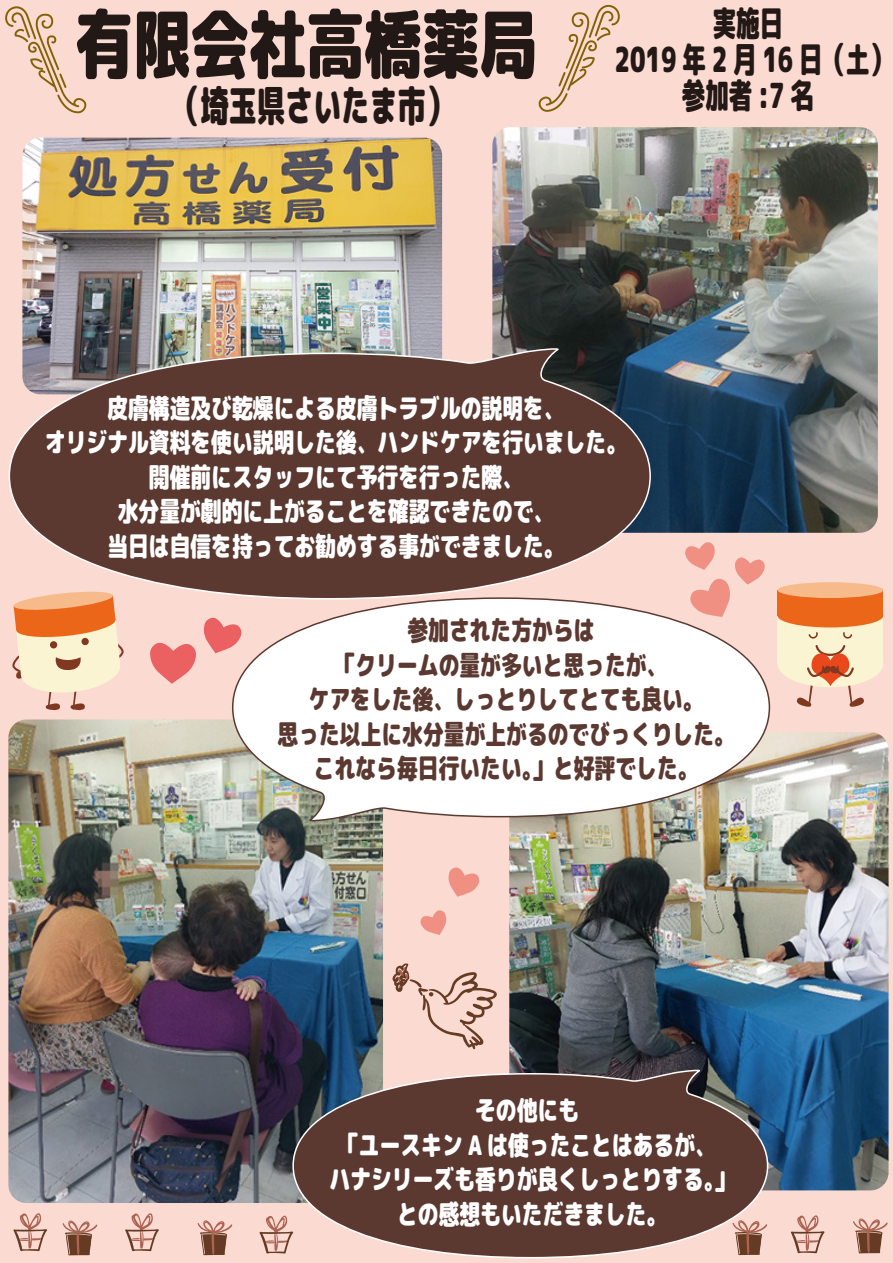
<style>
.page{position:relative;width:893px;height:1263px;background:#fadad1}
.page>*{position:absolute;margin:0;border:0;box-sizing:border-box;transform-origin:0 0}
.t1{font:75px "rounded mplus 1 c black";color:#221815;scale:.77 1}
.t2{font:42px "rounded mplus 1 c black";color:#221815;scale:.67 1}
.t3{font:34.5px/36px "rounded mplus 1 c black";color:#221815;text-align:center;scale:.68 1}
.t4{font:27px/34.5px "rounded mplus 1 c black";color:#fff;text-align:center;scale:.77 1}
.t5{font:27px/34.5px "rounded mplus 1 c black";color:#5b3931;text-align:center;scale:.77 1}
</style>
<div class="page">
<svg style="left:5px;top:6px;width:81px;height:107px"></svg>
<svg style="left:539px;top:5px;width:81px;height:107px"></svg>
<div style="left:778px;top:640px;width:105px;height:47px;background:#faf4d3;border-radius:50%"></div>
<div style="left:778px;top:616px;width:105px;height:48px;background:#faf4d3"></div>
<svg style="left:808px;top:632px;width:10px;height:6px"></svg>
<svg style="left:843px;top:632px;width:9px;height:6px"></svg>
<div style="left:778px;top:604px;width:105px;height:23px;background:#ec661a;border-radius:50%"></div>
<div style="left:778px;top:590px;width:105px;height:26px;background:#ec661a"></div>
<div style="left:778px;top:582px;width:105px;height:16px;background:#f7ba8a;border-radius:50%"></div>
<svg style="left:796px;top:645px;width:69px;height:62px"></svg>
<svg style="left:204px;top:617px;width:27px;height:36px"></svg>
<svg style="left:150px;top:642px;width:46px;height:42px"></svg>
<svg style="left:392px;top:963px;width:105px;height:86px"></svg>
<svg style="left:62px;top:1220px;width:35px;height:35px"></svg>
<svg style="left:449px;top:867px;width:30px;height:30px"></svg>
<svg style="left:420px;top:910px;width:26px;height:25px"></svg>
<svg style="left:12px;top:600px;width:112px;height:110px"></svg>
<svg style="left:685px;top:542px;width:80px;height:55px"></svg>
<svg style="left:13px;top:1213px;width:34px;height:38px"></svg>
<img style="left:22px;top:138px;width:420px;height:210px">
<img style="left:509px;top:732px;width:379px;height:458px">
<img style="left:8px;top:719px;width:375px;height:484px">
<img style="left:492px;top:127px;width:386px;height:406px">
<svg style="left:231px;top:597px;width:540px;height:225px;background:#f4efec"></svg>
<svg style="left:292px;top:1069px;width:477px;height:190px;background:#694d48"></svg>
<svg style="left:8px;top:348px;width:644px;height:252px;background:#6e514a"></svg>
<svg style="left:125px;top:1213px;width:34px;height:38px"></svg>
<svg style="left:197px;top:1220px;width:35px;height:35px"></svg>
<svg style="left:259px;top:1214px;width:35px;height:39px"></svg>
<svg style="left:732px;top:1219px;width:35px;height:36px"></svg>
<svg style="left:791px;top:1215px;width:34px;height:38px"></svg>
<svg style="left:853px;top:1218px;width:35px;height:35px"></svg>
<h1 class="t1" style="left:75px;top:-9px;width:601px">有限会社高橋薬局</h1>
<h2 class="t2" style="left:173px;top:76px;width:421px">（埼玉県さいたま市）</h2>
<p class="t3" style="left:615px;top:6px;width:411px">実施日<br>2019 年 2 月 16 日（土）参加者 :7 名</p>
<p class="t4" style="left:45px;top:391px;width:757px">皮膚構造及び乾燥による皮膚トラブルの説明を、<br>オリジナル資料を使い説明した後、ハンドケアを行いました。開催前にスタッフにて予行を行った際、<br>水分量が劇的に上がることを確認できたので、<br>当日は自信を持ってお勧めする事ができました。</p>
<p class="t5" style="left:278px;top:613px;width:595px">参加された方からは<br>「クリームの量が多いと思ったが、<br>ケアをした後、しっとりしてとても良い。<br>思った以上に水分量が上がるのでびっくりした。これなら毎日行いたい。」と好評でした。</p>
<p class="t4" style="left:330px;top:1093px;width:528px">その他にも<br>「ユースキン A は使ったことはあるが、ハナシリーズも香りが良くしっとりする。」との感想もいただきました。</p>
</div>
